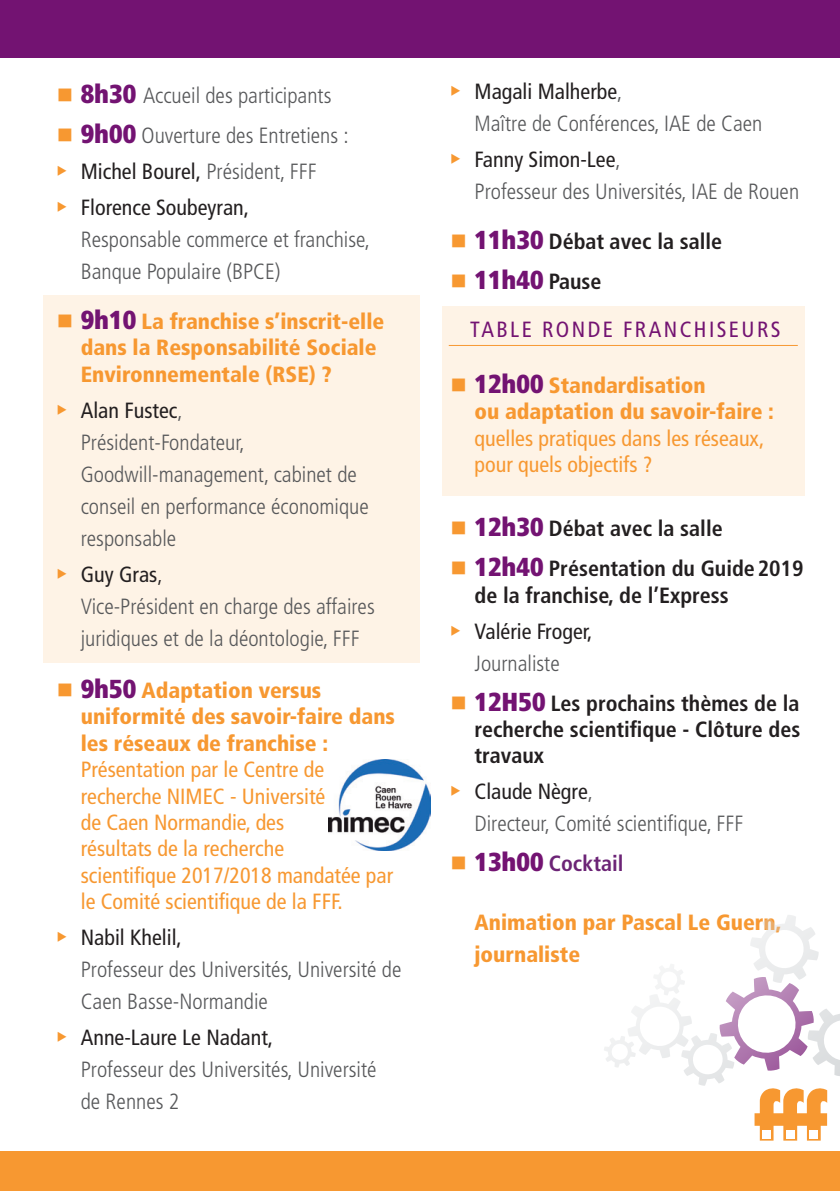
<style>
.page{position:relative;width:840px;height:1191px;background:#fff}
.page>*{position:absolute;margin:0;border:0;box-sizing:border-box;transform-origin:0 0}
.t1{font:900 condensed 26px "Frutiger";color:#731372}
.t2{font:300 condensed 22px/32px "Frutiger";color:#57585a}
.t3{font:condensed 22px/26.4px "Frutiger";color:#f79831}
.t4{font:700 condensed 22px/26.4px "Frutiger";color:#231f20}
.t5{font:900 condensed 22px/26.4px "Frutiger";color:#f79831}
.t6{font:condensed 22px/32px "Frutiger";color:#231f20;text-align:center}
.t7{font:condensed 22px "Frutiger";letter-spacing:.11em;color:#731372}
.t8{font:700 condensed 22px "Frutiger";color:#6c2476}
.s1{color:#f79831}
.s2{font-weight:900;font-size:26px;color:#731372}
.s3{font-weight:300;color:#57585a}
.s4{font-weight:400;color:#231f20}
.s5{font-size:26px;color:#731372}
.s6{color:#231f20}
.s7{font-weight:900}
.s8{font-weight:700;font-size:22px;color:#231f20}
</style>
<div class="page">
<div style="left:442px;top:306px;width:362px;height:190px;background:#fef3e6"></div>
<div style="left:44px;top:295px;width:376px;height:367px;background:#fef3e6"></div>
<div style="left:0;top:0;width:839px;height:57px;background:#731372"></div>
<div style="left:0;top:1151px;width:839px;height:39px;background:#f79831"></div>
<hr style="left:448px;top:345px;width:349px;height:1px;background:#f79831">
<svg style="left:604px;top:915px;width:235px;height:225px"></svg>
<img style="left:328px;top:759px;width:102px;height:91px">
<p class="t2" style="left:57px;top:80px;width:276px"><span class="s1">■</span> <span class="s2">8h30</span> Accueil des participants</p>
<p class="t2" style="left:57px;top:120px;width:293px"><span class="s1">■</span> <span class="s2">9h00</span> Ouverture des Entretiens :</p>
<p class="t6" style="left:57px;top:155px;width:261px"><sup>◆</sup> Michel Bourel, <span class="s3">Président, FFF</span></p>
<p class="t2" style="left:81px;top:192px;width:290px;text-indent:-24px"><sup>◆</sup> <span class="s4">Florence Soubeyran,<br></span>Responsable commerce et franchise,<br>Banque Populaire (BPCE)</p>
<p class="t5" style="left:81px;top:308px;width:305px;text-indent:-24px">■ <span class="s5">9h10</span> La franchise s’inscrit-elle dans la Responsabilité Sociale<br>Environnementale (RSE) ?</p>
<p class="t2" style="left:81px;top:394px;width:289px;text-indent:-24px"><sup>◆</sup> <span class="s4">Alan Fustec</span>,<br>Président-Fondateur,<br>Goodwill-management, cabinet de conseil en performance économique responsable</p>
<p class="t2" style="left:81px;top:558px;width:295px;text-indent:-24px"><sup>◆</sup> <span class="s4">Guy Gras</span><span class="s6">,<br></span>Vice-Président en charge des affaires juridiques et de la déontologie, FFF</p>
<p class="t3" style="left:81px;top:677px;width:315px;text-indent:-24px">■ <span class="s2">9h50</span> <span class="s7">Adaptation versus uniformité des savoir-faire dans les réseaux de franchise :<br></span>Présentation par le Centre de recherche NIMEC - Université<br>de Caen Normandie, des<br>résultats de la recherche<br>scientifique 2017/2018 mandatée par le Comité scientifique de la FFF.</p>
<p class="t2" style="left:81px;top:922px;width:322px;text-indent:-24px"><sup>◆</sup> <span class="s4">Nabil Khelil,<br></span>Professeur des Universités, Université de<br>Caen Basse-Normandie</p>
<p class="t2" style="left:81px;top:1022px;width:297px;text-indent:-24px"><sup>◆</sup> <span class="s4">Anne-Laure Le Nadant,<br></span>Professeur des Universités, Université de Rennes 2</p>
<p class="t2" style="left:474px;top:75px;width:289px;text-indent:-24px"><sup>◆</sup> <span class="s4">Magali Malherbe</span>,<br>Maître de Conférences, IAE de Caen</p>
<p class="t2" style="left:474px;top:143px;width:326px;text-indent:-24px"><sup>◆</sup> <span class="s4">Fanny Simon-Lee</span>,<br>Professeur des Universités, IAE de Rouen</p>
<p class="t4" style="left:450px;top:228px;width:273px"><span class="s1">■</span> <span class="s2">11h30</span> Débat avec la salle</p>
<p class="t1" style="left:450px;top:264px;width:152px"><span class="s1">■</span> 11h40 <span class="s8">Pause</span></p>
<p class="t7" style="left:470px;top:317px;width:312px">TABLE RONDE FRANCHISEURS</p>
<p class="t3" style="left:474px;top:372px;width:301px;text-indent:-24px">■ <span class="s2">12h00</span> <span class="s7">Standardisation<br>ou adaptation du savoir-faire : </span>quelles pratiques dans les réseaux, pour quels objectifs ?</p>
<p class="t4" style="left:450px;top:515px;width:273px"><span class="s1">■</span> <span class="s2">12h30</span> Débat avec la salle</p>
<p class="t4" style="left:474px;top:555px;width:330px;text-indent:-24px"><span class="s1">■</span> <span class="s2">12h40</span> Présentation du Guide2019 de la franchise, de l’Express</p>
<p class="t6" style="left:450px;top:615px;width:143px"><sup>◆</sup> Valérie Froger,<br><span class="s3">Journaliste</span></p>
<p class="t4" style="left:474px;top:689px;width:327px;text-align:justify;text-indent:-24px"><span class="s1">■</span> <span class="s2">12H50</span> Les prochains thèmes de la recherche scientifique - Clôture des travaux</p>
<p class="t2" style="left:474px;top:776px;width:270px;text-indent:-24px"><sup>◆</sup> <span class="s4">Claude Nègre</span>,<br>Directeur, Comité scientifique, FFF</p>
<p class="t8" style="left:450px;top:850px;width:174px"><span class="s1">■</span> <span class="s2">13h00</span> Cocktail</p>
<p class="t5" style="left:474px;top:906px;width:308px;line-height:32px">Animation par Pascal Le Guern, journaliste</p>
</div>
